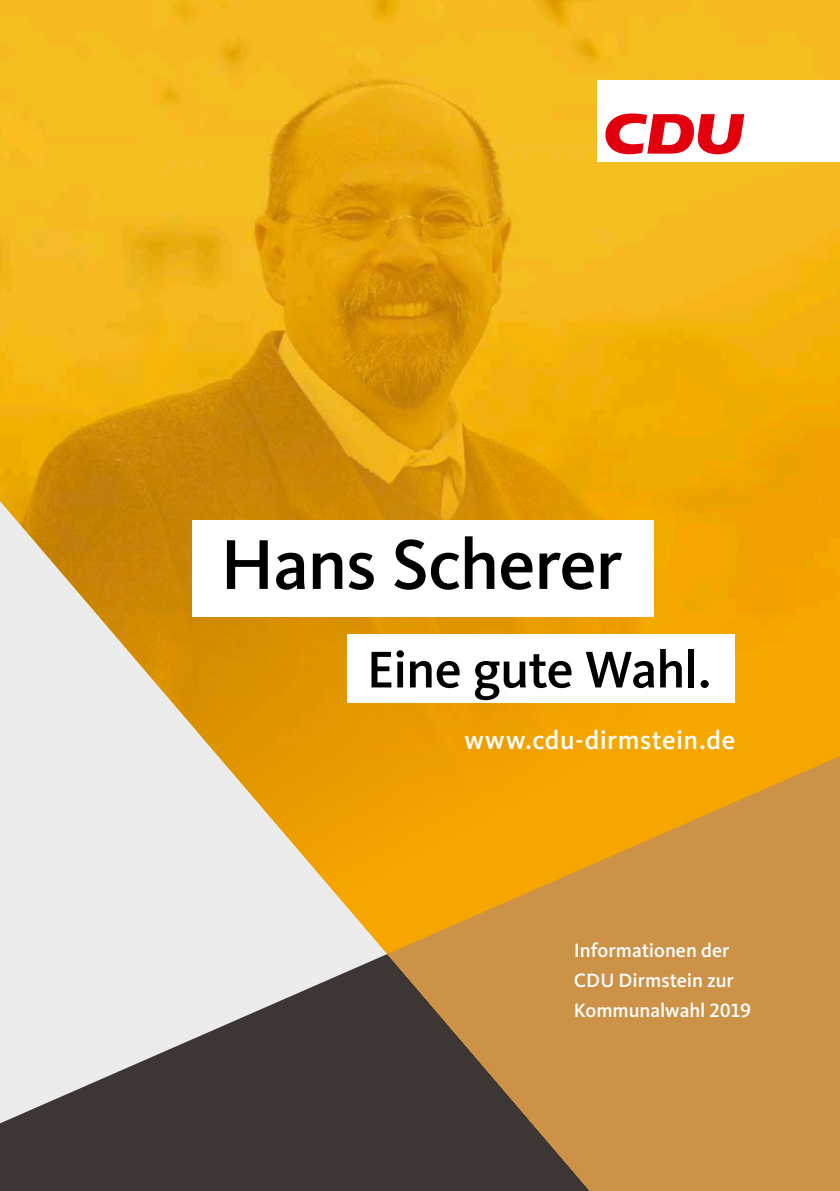
<style>
.page{position:relative;width:840px;height:1191px;background:#fff}
.page>*{position:absolute;margin:0;border:0;box-sizing:border-box;transform-origin:0 0}
.t1{font:500 73px "CDU Kievit Tab";letter-spacing:-.015em;color:#000}
.t2{font:500 53.4px "CDU Kievit Tab";letter-spacing:-.02em;color:#000}
.t3{font:500 26.8px "CDU Kievit Tab";letter-spacing:.015em;color:#fff}
.t4{font:500 20px/30px "CDU Kievit Tab";letter-spacing:-.005em;color:#fff}
</style>
<div class="page">
<svg style="left:0;top:614px;width:387px;height:577px;background:#aba8a8"></svg>
<img style="left:0;top:0;width:839px;height:614px">
<img style="left:95px;top:612px;width:744px;height:70px">
<img style="left:154px;top:681px;width:685px;height:70px">
<img style="left:212px;top:749px;width:487px;height:138px">
<img style="left:699px;top:749px;width:140px;height:7px">
<img style="left:329px;top:885px;width:58px;height:69px">
<img style="left:387px;top:756px;width:452px;height:435px">
<div style="left:596px;top:81px;width:243px;height:81px;background:#fff"></div>
<svg style="left:605px;top:113px;width:138px;height:41px"></svg>
<div style="left:192px;top:520px;width:461px;height:97px;background:#fff"></div>
<div style="left:347px;top:634px;width:387px;height:68px;background:#fff"></div>
<h1 class="t1" style="left:220px;top:522px;width:403px">Hans Scherer</h1>
<h2 class="t2" style="left:366px;top:639px;width:346px">Eine gute Wahl.</h2>
<h3 class="t3" style="left:464px;top:724px;width:272px">www.cdu-dirmstein.de</h3>
<p class="t4" style="left:573px;top:935px;width:178px">Informationen der<br>CDU Dirmstein zur<br>Kommunalwahl 2019</p>
</div>
